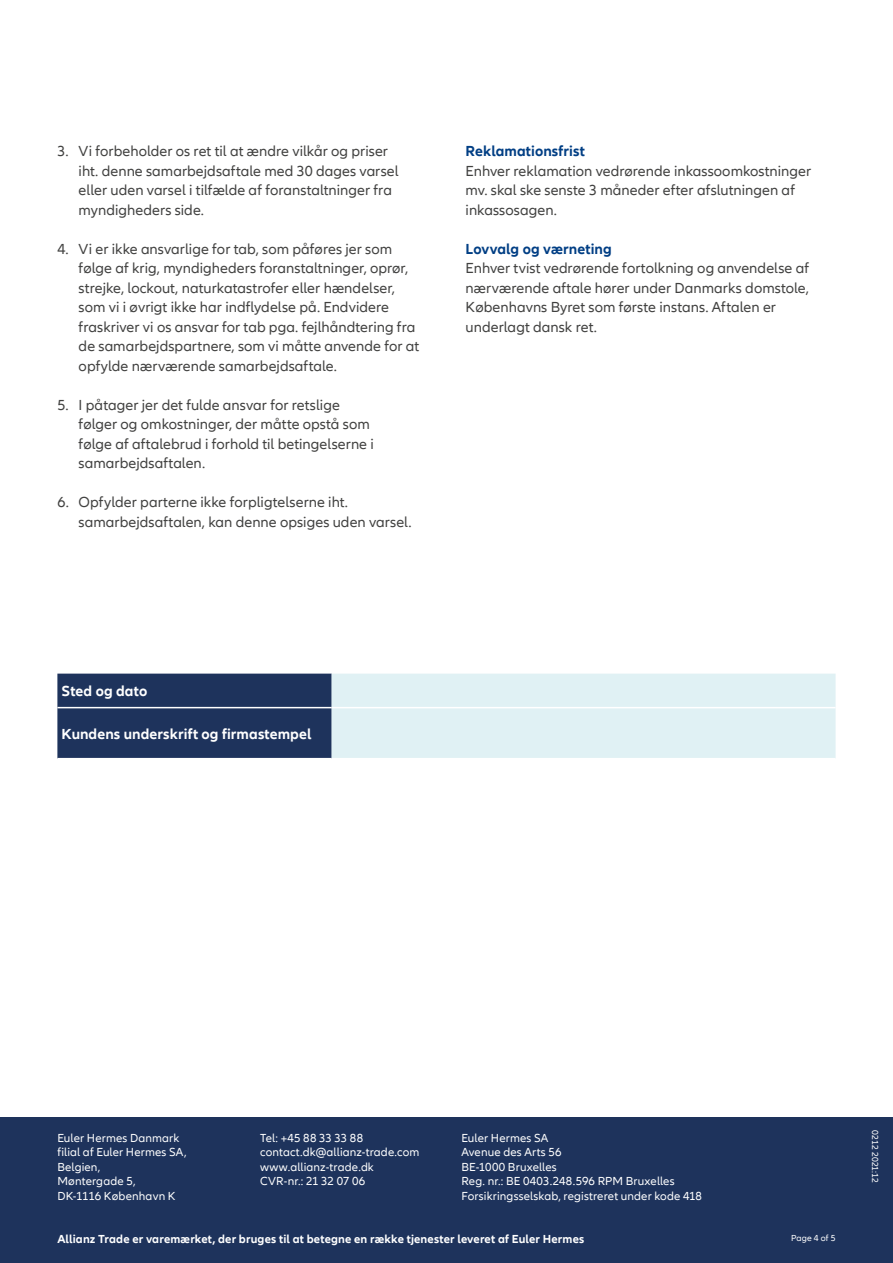
<style>
.page{position:relative;width:893px;height:1263px;background:#fff}
.page>*{position:absolute;margin:0;border:0;box-sizing:border-box;transform-origin:0 0}
.t1{font:15px/19.5px "Allianz Neo";letter-spacing:.005em;color:#414140}
.t2{font:700 15px "Allianz Neo";letter-spacing:.005em;color:#fff}
.t3{font:700 15px "Allianz Neo";letter-spacing:.005em;color:#003e84}
.t4{font:12px/14.4px "Allianz Neo";letter-spacing:.01em;color:#fff}
.t5{font:700 12px "Allianz Neo";letter-spacing:.015em;color:#fff}
.t6{font:9px "Allianz Neo";letter-spacing:.02em;color:#fff}
</style>
<div class="page">
<div style="left:0;top:1118px;width:893px;height:145px;background:#1e335c"></div>
<svg style="left:57px;top:674px;width:779px;height:84px;background:#9caebe"></svg>
<hr style="left:57px;top:707px;width:275px;height:1px;background:#fff">
<hr style="left:332px;top:707px;width:504px;height:1px;background:#fff">
<p class="t1" style="left:79px;top:142px;width:321px;text-indent:-21px">3. Vi forbeholder os ret til at ændre vilkår og priser iht. denne samarbejdsaftale med 30 dages varsel eller uden varsel i tilfælde af foranstaltninger fra myndigheders side.</p>
<p class="t1" style="left:79px;top:239px;width:342px;text-indent:-21px">4. Vi er ikke ansvarlige for tab, som påføres jer som følge af krig, myndigheders foranstaltninger, oprør, strejke, lockout, naturkatastrofer eller hændelser, som vi i øvrigt ikke har indflydelse på. Endvidere fraskriver vi os ansvar for tab pga. fejlhåndtering fra de samarbejdspartnere, som vi måtte anvende for at opfylde nærværende samarbejdsaftale.</p>
<p class="t1" style="left:79px;top:395px;width:297px;text-indent:-21px">5. I påtager jer det fulde ansvar for retslige følger og omkostninger, der måtte opstå som følge af aftalebrud i forhold til betingelserne i samarbejdsaftalen.</p>
<p class="t1" style="left:79px;top:493px;width:334px;text-indent:-21px">6. Opfylder parterne ikke forpligtelserne iht. samarbejdsaftalen, kan denne opsiges uden varsel.</p>
<p class="t3" style="left:466px;top:142px;width:121px">Reklamationsfrist</p>
<p class="t1" style="left:466px;top:161px;width:347px">Enhver reklamation vedrørende inkassoomkostninger mv. skal ske senste 3 måneder efter afslutningen af inkassosagen.</p>
<p class="t3" style="left:466px;top:240px;width:148px">Lovvalg og værneting</p>
<p class="t1" style="left:466px;top:259px;width:345px">Enhver tvist vedrørende fortolkning og anvendelse af nærværende aftale hører under Danmarks domstole, Københavns Byret som første instans. Aftalen er underlagt dansk ret.</p>
<p class="t2" style="left:62px;top:683px;width:87px">Sted og dato</p>
<p class="t2" style="left:62px;top:725px;width:251px">Kundens underskrift og firmastempel</p>
<p class="t4" style="left:461px;top:1131px;width:242px">Euler Hermes SA<br>Avenue des Arts 56<br>BE-1000 Bruxelles<br>Reg. nr.: BE 0403.248.596 RPM Bruxelles<br>Forsikringsselskab, registreret under kode 418</p>
<p class="t6" style="left:880px;top:1130px;width:55px;rotate:90deg">0212 2021:12</p>
<p class="t4" style="left:57px;top:1131px;width:131px">Euler Hermes Danmark filial af Euler Hermes SA,<br>Belgien,<br>Møntergade 5,<br>DK-1116 København K</p>
<p class="t4" style="left:260px;top:1131px;width:161px">Tel: +45 88 33 33 88 contact.dk@allianz-trade.com www.allianz-trade.dk<br>CVR-nr.: 21 32 07 06</p>
<p class="t5" style="left:57px;top:1232px;width:528px">Allianz Trade er varemærket, der bruges til at betegne en række tjenester leveret af Euler Hermes</p>
<p class="t6" style="left:791px;top:1233px;width:46px">Page 4 of 5</p>
</div>
